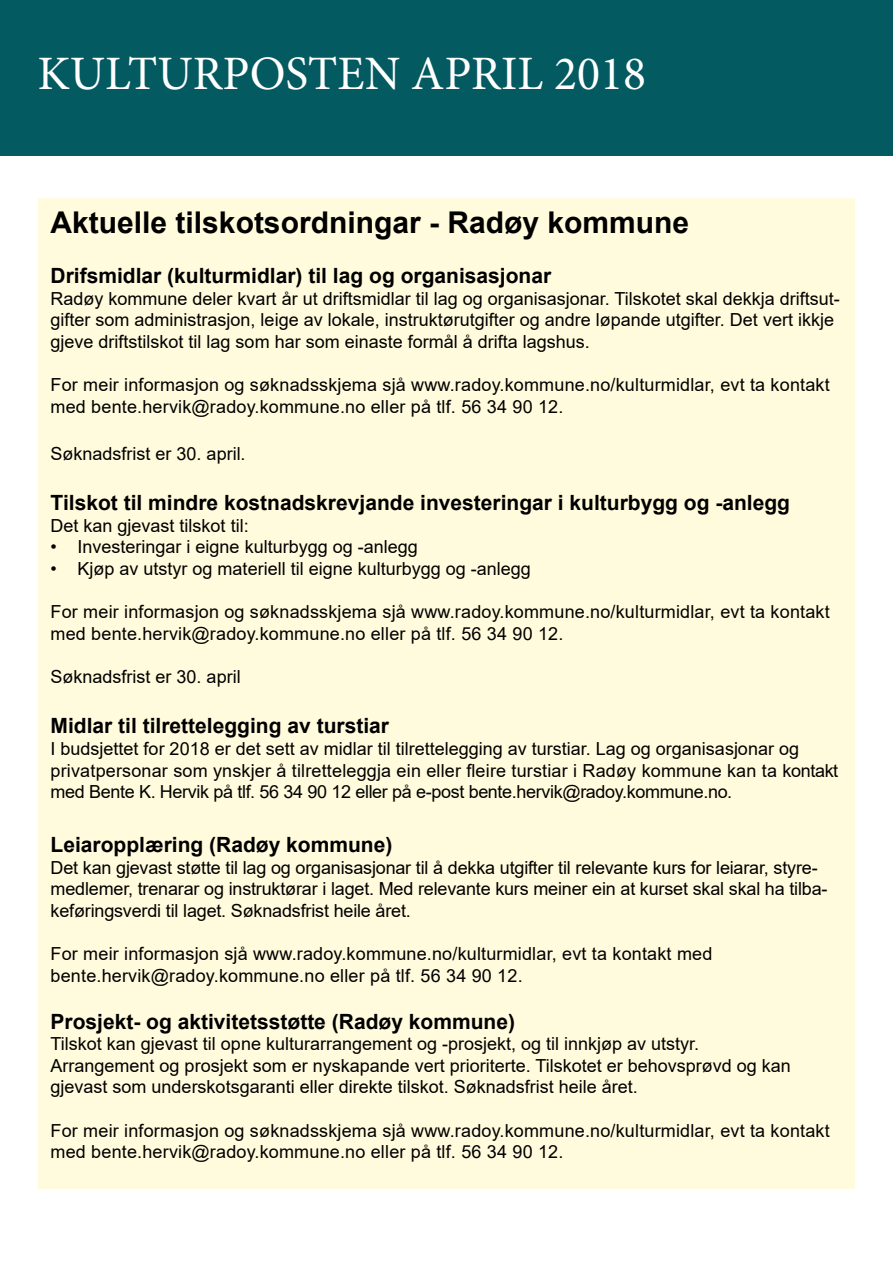
<style>
.page{position:relative;width:893px;height:1263px;background:#fff}
.page>*{position:absolute;margin:0;border:0;box-sizing:border-box;transform-origin:0 0}
.t1{font:48px "Minion Pro";color:#fff}
.t2{font:700 30px "Arial";color:#000}
.t3{font:700 21px "Arial";color:#000}
.t4{font:18px/21.6px "Arial";color:#000}
</style>
<div class="page">
<div style="left:0;top:0;width:893px;height:155px;background:#035a60"></div>
<div style="left:35px;top:195px;width:823px;height:997px;background:#fffbdc"></div>
<div style="left:32px;top:192px;width:829px;height:1003px;border:6px solid #fff"></div>
<h1 class="t1" style="left:37px;top:41px;width:610px">KULTURPOSTEN APRIL 2018</h1>
<h1 class="t1" style="left:53px;top:41px;width:667px">KULTURPOSTEN JANUAR 2018</h1>
<h2 class="t2" style="left:51px;top:201px;width:640px">Aktuelle tilskotsordningar - Radøy kommune</h2>
<p class="t3" style="left:51px;top:261px;width:502px">Drifsmidlar (kulturmidlar) til lag og organisasjonar</p>
<p class="t4" style="left:51px;top:288px;width:791px">Radøy kommune deler kvart år ut driftsmidlar til lag og organisasjonar. Tilskotet skal dekkja driftsut&shy;gifter som administrasjon, leige av lokale, instruktørutgifter og andre løpande utgifter. Det vert ikkje gjeve driftstilskot til lag som har som einaste formål å drifta lagshus.</p>
<p class="t4" style="left:51px;top:374px;width:781px">For meir informasjon og søknadsskjema sjå www.radoy.kommune.no/kulturmidlar, evt ta kontakt med bente.hervik@radoy.kommune.no eller på tlf. 56 34 90 12.</p>
<p class="t4" style="left:51px;top:442px;width:197px">Søknadsfrist er 30. april.</p>
<p class="t3" style="left:51px;top:488px;width:741px">Tilskot til mindre kostnadskrevjande investeringar i kulturbygg og -anlegg</p>
<p class="t4" style="left:51px;top:514px;width:200px">Det kan gjevast tilskot til:</p>
<p class="t4" style="left:51px;top:536px;width:369px">• Investeringar i eigne kulturbygg og -anlegg</p>
<p class="t4" style="left:51px;top:558px;width:482px">• Kjøp av utstyr og materiell til eigne kulturbygg og -anlegg</p>
<p class="t4" style="left:51px;top:601px;width:781px">For meir informasjon og søknadsskjema sjå www.radoy.kommune.no/kulturmidlar, evt ta kontakt med bente.hervik@radoy.kommune.no eller på tlf. 56 34 90 12.</p>
<p class="t4" style="left:51px;top:666px;width:192px">Søknadsfrist er 30. april</p>
<p class="t3" style="left:51px;top:711px;width:340px">Midlar til tilrettelegging av turstiar</p>
<p class="t4" style="left:51px;top:738px;width:789px">I budsjettet for 2018 er det sett av midlar til tilrettelegging av turstiar. Lag og organisasjonar og privatpersonar som ynskjer å tilretteleggja ein eller fleire turstiar i Radøy kommune kan ta kontakt med Bente K. Hervik på tlf. 56 34 90 12 eller på e-post bente.hervik@radoy.kommune.no.</p>
<p class="t3" style="left:51px;top:830px;width:343px">Leiaropplæring (Radøy kommune)</p>
<p class="t4" style="left:51px;top:856px;width:778px">Det kan gjevast støtte til lag og organisasjonar til å dekka utgifter til relevante kurs for leiarar, styre&shy;medlemer, trenarar og instruktørar i laget. Med relevante kurs meiner ein at kurset skal skal ha tilba&shy;keføringsverdi til laget. Søknadsfrist heile året.</p>
<p class="t4" style="left:51px;top:943px;width:663px">For meir informasjon sjå www.radoy.kommune.no/kulturmidlar, evt ta kontakt med bente.hervik@radoy.kommune.no eller på tlf. 56 34 90 12.</p>
<p class="t3" style="left:51px;top:1006px;width:466px">Prosjekt- og aktivitetsstøtte (Radøy kommune)</p>
<p class="t4" style="left:51px;top:1033px;width:742px">Tilskot kan gjevast til opne kulturarrangement og -prosjekt, og til innkjøp av utstyr.<br>Arrangement og prosjekt som er nyskapande vert prioriterte. Tilskotet er behovsprøvd og kan gjevast som underskotsgaranti eller direkte tilskot. Søknadsfrist heile året.</p>
<p class="t4" style="left:51px;top:1119px;width:781px">For meir informasjon og søknadsskjema sjå www.radoy.kommune.no/kulturmidlar, evt ta kontakt med bente.hervik@radoy.kommune.no eller på tlf. 56 34 90 12.</p>
</div>
